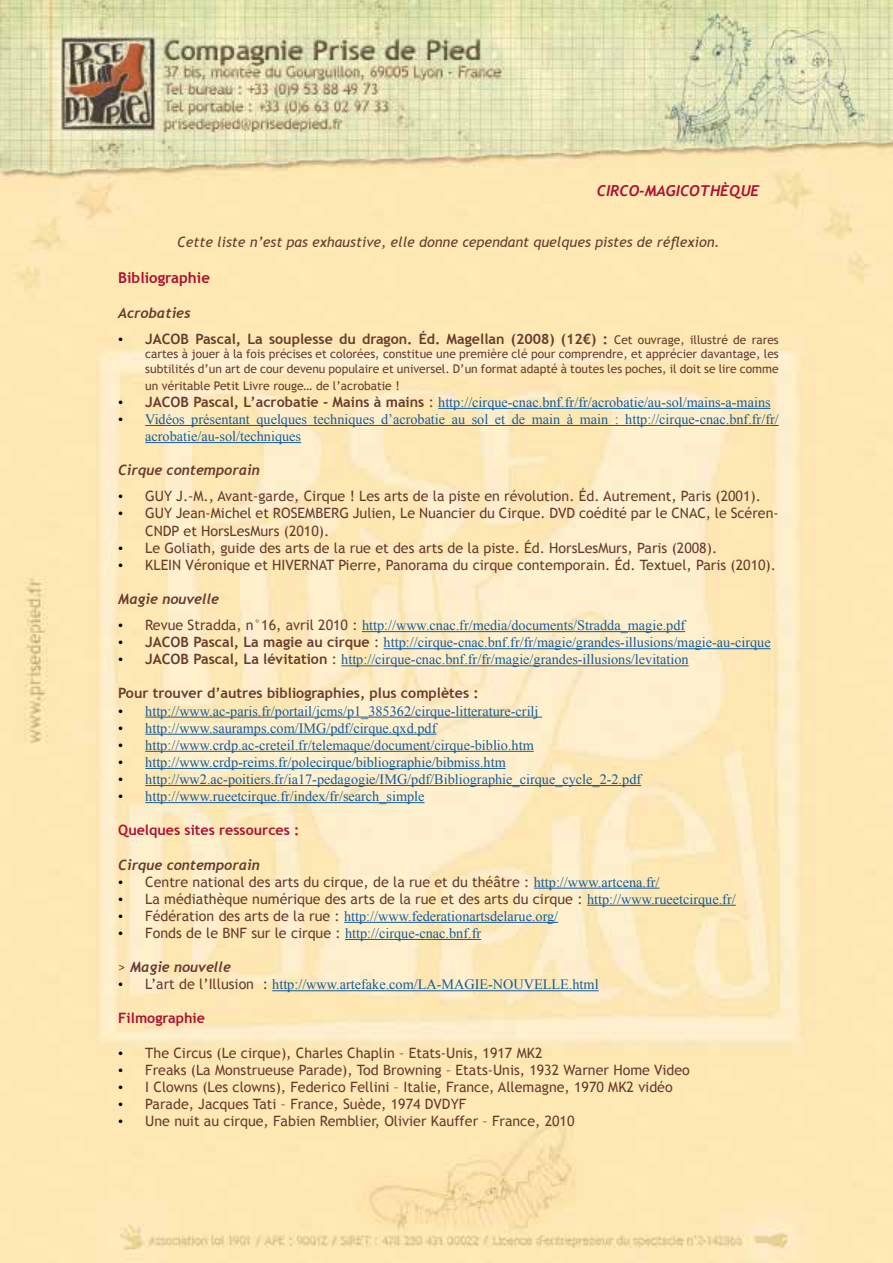
<style>
.page{position:relative;width:893px;height:1263px;background:#fff}
.page>*{position:absolute;margin:0;border:0;box-sizing:border-box;transform-origin:0 0}
.t1{font:italic 700 15px "Trebuchet";color:#ad0f30}
.t2{font:700 15px "Trebuchet MS";color:#ad0f30}
.t3{font:14.25px/17.1px "Times New Roman";color:#165b9a}
.t4{font:14.25px/17.1px "Trebuchet MS";color:#683b2f}
.t5{font:700 14.25px "Trebuchet MS";color:#683b2f}
.t6{font:italic 14.25px "Trebuchet MS";color:#683b2f}
.t7{font:italic 700 14.25px "Trebuchet";color:#683b2f}
.t8{font:700 14.25px "Trebuchet MS";color:#ad0f30}
.t9{font:12px/14.4px "Trebuchet MS";color:#683b2f}
.s1{font-family:"Times New Roman";font-weight:400;color:#000}
.s2{font-weight:400;font-size:12px}
.s3{color:#000}
.s4{font-family:"Trebuchet MS";font-weight:700;color:#683b2f}
.s5{font-family:"Trebuchet MS";color:#683b2f}
.s6{font-family:"Times New Roman";color:#000}
.s7{font-family:"Times New Roman";color:#165b9a}
.s8{font-family:"Trebuchet MS";font-weight:400;font-style:normal}
</style>
<div class="page">
<img style="left:1px;top:0;width:892px;height:1263px">
<hr style="left:438px;top:408px;width:333px;height:1px;background:#165b9a">
<hr style="left:145px;top:425px;width:634px;height:1px;background:#165b9a">
<hr style="left:145px;top:442px;width:156px;height:1px;background:#165b9a">
<hr style="left:362px;top:631px;width:323px;height:1px;background:#165b9a">
<hr style="left:384px;top:648px;width:387px;height:1px;background:#165b9a">
<hr style="left:341px;top:665px;width:348px;height:1px;background:#165b9a">
<hr style="left:145px;top:717px;width:397px;height:1px;background:#165b9a">
<hr style="left:145px;top:734px;width:291px;height:1px;background:#165b9a">
<hr style="left:145px;top:751px;width:389px;height:1px;background:#165b9a">
<hr style="left:145px;top:768px;width:361px;height:1px;background:#165b9a">
<hr style="left:145px;top:785px;width:496px;height:1px;background:#165b9a">
<hr style="left:145px;top:802px;width:279px;height:1px;background:#165b9a">
<hr style="left:534px;top:888px;width:125px;height:1px;background:#165b9a">
<hr style="left:587px;top:905px;width:149px;height:1px;background:#165b9a">
<hr style="left:344px;top:922px;width:214px;height:1px;background:#165b9a">
<hr style="left:345px;top:939px;width:136px;height:1px;background:#165b9a">
<hr style="left:272px;top:990px;width:327px;height:1px;background:#165b9a">
<p class="t1" style="left:597px;top:182px;width:164px">CIRCO-MAGICOTHÈQUE</p>
<p class="t6" style="left:177px;top:233px;width:544px">Cette liste n’est pas exhaustive, elle donne cependant quelques pistes de réflexion.</p>
<p class="t2" style="left:118px;top:268px;width:93px">Bibliographie</p>
<p class="t7" style="left:118px;top:304px;width:74px">Acrobaties</p>
<p class="t5" style="left:118px;top:330px;width:662px"><span class="s1">•</span> JACOB Pascal, La souplesse du dragon. Éd. Magellan (2008) (12€) : <span class="s2">Cet ouvrage, illustré de rares</span></p>
<p class="t9" style="left:145px;top:347px;width:635px">cartes à jouer à la fois précises et colorées, constitue une première clé pour comprendre, et apprécier davantage, les subtilités d’un art de cour devenu populaire et universel. D’un format adapté à toutes les poches, il doit se lire comme</p>
<p class="t9" style="left:145px;top:378px;width:256px">un véritable Petit Livre rouge… de l’acrobatie !</p>
<p class="t3" style="left:118px;top:393px;width:654px"><span class="s3">•</span> <span class="s4">JACOB Pascal, L’acrobatie - Mains à mains</span> <span class="s5">:</span> http://cirque-cnac.bnf.fr/fr/acrobatie/au-sol/mains-a-mains</p>
<p class="t3" style="left:145px;top:410px;width:635px;text-indent:-27px"><span class="s3">•</span> Vidéos présentant quelques techniques d’acrobatie au sol et de main à main : http://cirque-cnac.bnf.fr/fr/ acrobatie/au-sol/techniques</p>
<p class="t7" style="left:118px;top:461px;width:143px">Cirque contemporain</p>
<p class="t4" style="left:118px;top:488px;width:644px"><span class="s6">•</span> GUY J.-M., Avant-garde, Cirque ! Les arts de la piste en révolution. Éd. Autrement, Paris (2001).</p>
<p class="t4" style="left:145px;top:505px;width:635px;text-indent:-27px"><span class="s6">•</span> GUY Jean-Michel et ROSEMBERG Julien, Le Nuancier du Cirque. DVD coédité par le CNAC, le Scéren-<br>CNDP et HorsLesMurs (2010).</p>
<p class="t4" style="left:118px;top:539px;width:600px"><span class="s6">•</span> Le Goliath, guide des arts de la rue et des arts de la piste. Éd. HorsLesMurs, Paris (2008).</p>
<p class="t4" style="left:118px;top:556px;width:659px"><span class="s6">•</span> KLEIN Véronique et HIVERNAT Pierre, Panorama du cirque contemporain. Éd. Textuel, Paris (2010).</p>
<p class="t7" style="left:118px;top:590px;width:102px">Magie nouvelle</p>
<p class="t3" style="left:118px;top:616px;width:568px"><span class="s3">•</span> <span class="s5">Revue Stradda, n°16, avril 2010 :</span> http://www.cnac.fr/media/documents/Stradda_magie.pdf</p>
<p class="t3" style="left:118px;top:634px;width:654px"><span class="s3">•</span> <span class="s4">JACOB Pascal, La magie au cirque</span> <span class="s5">:</span> http://cirque-cnac.bnf.fr/fr/magie/grandes-illusions/magie-au-cirque</p>
<p class="t3" style="left:118px;top:651px;width:572px"><span class="s3">•</span> <span class="s4">JACOB Pascal, La lévitation</span> <span class="s5">:</span> http://cirque-cnac.bnf.fr/fr/magie/grandes-illusions/levitation</p>
<p class="t5" style="left:118px;top:684px;width:362px">Pour trouver d’autres bibliographies, plus complètes :</p>
<p class="t3" style="left:118px;top:702px;width:422px"><span class="s3">•</span> http://www.ac-paris.fr/portail/jcms/p1_385362/cirque-litterature-crilj</p>
<p class="t3" style="left:118px;top:719px;width:320px"><span class="s3">•</span> http://www.sauramps.com/IMG/pdf/cirque.qxd.pdf</p>
<p class="t3" style="left:118px;top:736px;width:417px"><span class="s3">•</span> http://www.crdp.ac-creteil.fr/telemaque/document/cirque-biblio.htm</p>
<p class="t3" style="left:118px;top:753px;width:389px"><span class="s3">•</span> http://www.crdp-reims.fr/polecirque/bibliographie/bibmiss.htm</p>
<p class="t3" style="left:118px;top:770px;width:524px"><span class="s3">•</span> http://ww2.ac-poitiers.fr/ia17-pedagogie/IMG/pdf/Bibliographie_cirque_cycle_2-2.pdf</p>
<p class="t3" style="left:118px;top:787px;width:308px"><span class="s3">•</span> http://www.rueetcirque.fr/index/fr/search_simple</p>
<p class="t8" style="left:118px;top:821px;width:183px">Quelques sites ressources :</p>
<p class="t7" style="left:118px;top:856px;width:143px">Cirque contemporain</p>
<p class="t4" style="left:118px;top:873px;width:543px"><span class="s6">•</span> Centre national des arts du cirque, de la rue et du théâtre : <span class="s7">http://www.artcena.fr/</span></p>
<p class="t4" style="left:118px;top:890px;width:619px"><span class="s6">•</span> La médiathèque numérique des arts de la rue et des arts du cirque : <span class="s7">http://www.rueetcirque.fr/</span></p>
<p class="t3" style="left:118px;top:907px;width:441px"><span class="s3">•</span> <span class="s5">Fédération des arts de la rue :</span> http://www.federationartsdelarue.org/</p>
<p class="t3" style="left:118px;top:924px;width:364px"><span class="s3">•</span> <span class="s5">Fonds de le BNF sur le cirque :</span> http://cirque-cnac.bnf.fr</p>
<p class="t7" style="left:118px;top:958px;width:114px"><span class="s8">&gt;</span> Magie nouvelle</p>
<p class="t3" style="left:118px;top:976px;width:482px"><span class="s3">•</span> <span class="s5">L’art de l’Illusion :</span> http://www.artefake.com/LA-MAGIE-NOUVELLE.html</p>
<p class="t8" style="left:118px;top:1009px;width:88px">Filmographie</p>
<p class="t4" style="left:118px;top:1044px;width:426px"><span class="s6">•</span> The Circus (Le cirque), Charles Chaplin – Etats-Unis, 1917 MK2</p>
<p class="t4" style="left:118px;top:1061px;width:573px"><span class="s6">•</span> Freaks (La Monstrueuse Parade), Tod Browning – Etats-Unis, 1932 Warner Home Video</p>
<p class="t4" style="left:118px;top:1078px;width:556px"><span class="s6">•</span> I Clowns (Les clowns), Federico Fellini – Italie, France, Allemagne, 1970 MK2 vidéo</p>
<p class="t4" style="left:118px;top:1095px;width:350px"><span class="s6">•</span> Parade, Jacques Tati – France, Suède, 1974 DVDYF</p>
<p class="t4" style="left:118px;top:1112px;width:458px"><span class="s6">•</span> Une nuit au cirque, Fabien Remblier, Olivier Kauffer – France, 2010</p>
</div>
